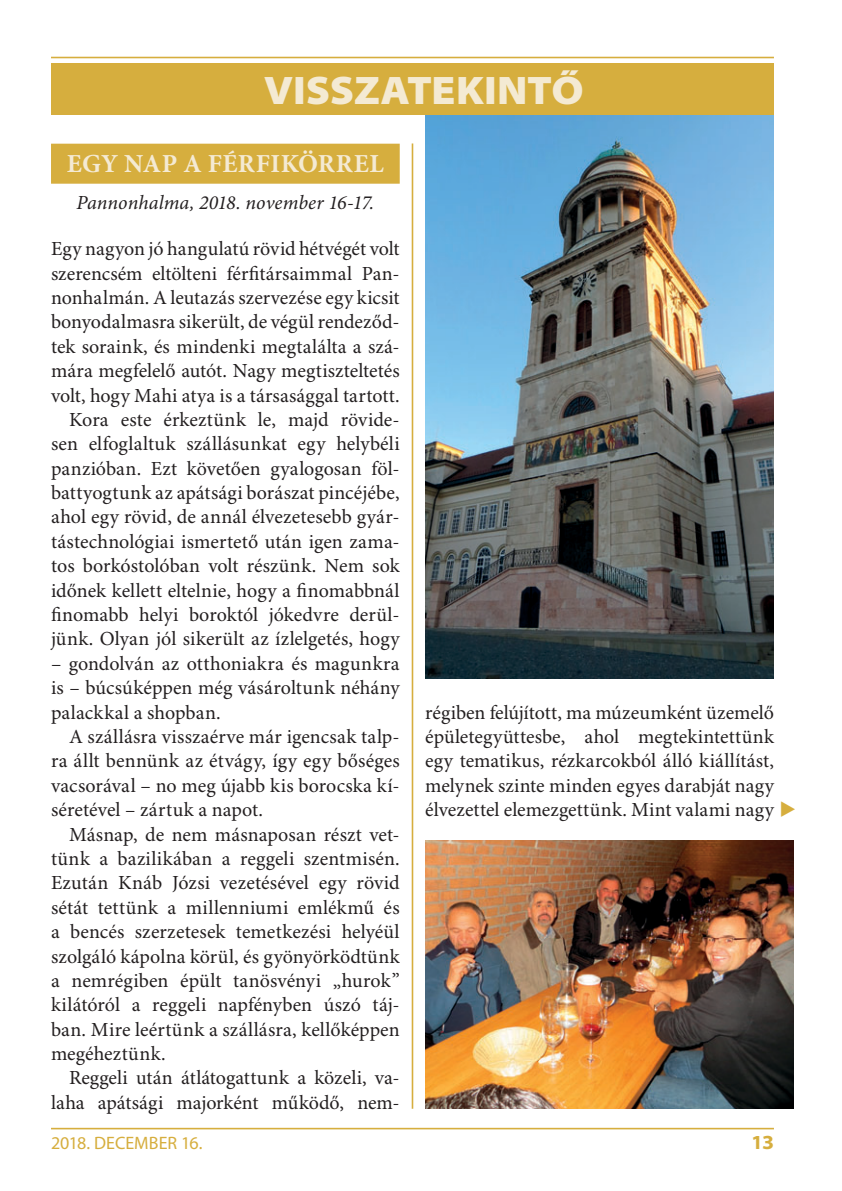
<style>
.page{position:relative;width:842px;height:1191px;background:#fff}
.page>*{position:absolute;margin:0;border:0;box-sizing:border-box;transform-origin:0 0}
.t1{font:900 semi-expanded 40px "Myriad Pro";letter-spacing:-.01em;color:#f4ead3}
.t2{font:700 26px "Minion Pro";letter-spacing:.01em;color:#f4ead3}
.t3{font:20px/24.4px "Minion Pro";letter-spacing:.005em;color:#231f20;text-align:justify}
.t4{font:italic 20px "Minion Pro";color:#231f20}
.t5{font:700 semi-expanded 20px "Myriad Pro";color:#d6ae3e}
.t6{font:18px "Myriad Pro";color:#d6ae3e}
.s1{font-family:"European Pi Three";color:#d6ae3e}
</style>
<div class="page">
<hr style="left:51px;top:1127px;width:723px;height:2px;background:#d6ae3e">
<img style="left:425px;top:114px;width:349px;height:564px">
<hr style="left:412px;top:143px;width:1px;height:965px;background:#d6ae3e">
<hr style="left:51px;top:57px;width:723px;height:1px;background:#d6ae3e">
<div style="left:51px;top:63px;width:723px;height:51px;background:#d6ae3e"></div>
<div style="left:51px;top:144px;width:349px;height:40px;background:#d6ae3e"></div>
<img style="left:425px;top:840px;width:369px;height:268px">
<h1 class="t1" style="left:264px;top:66px;width:321px">VISSZATEKINTŐ</h1>
<h2 class="t2" style="left:67px;top:153px;width:318px">EGY NAP A FÉRFIKÖRREL</h2>
<p class="t4" style="left:76px;top:195px;width:299px">Pannonhalma, 2018. november 16-17.</p>
<p class="t3" style="left:51px;top:238px;width:350px;text-align:right">Egy nagyon jó hangulatú rövid hétvégét volt szerencsém eltölteni férfitársaimmal Pan&shy;nonhalmán. A leutazás szervezése egy kicsit bonyodalmasra sikerült, de végül rendeződ&shy;tek soraink, és mindenki megtalálta a szá&shy;mára megfelelő autót. Nagy megtiszteltetés volt, hogy Mahi atya is a társasággal tartott.<br>Kora este érkeztünk le, majd rövide&shy;sen elfoglaltuk szállásunkat egy helybéli panzió ban. Ezt követően gyalogosan föl&shy;battyogtunk az apátsági borászat pincéjébe, ahol egy rövid, de annál élvezetesebb gyár&shy;tástechnológiai ismertető után igen zama&shy;tos borkóstolóban volt részünk. Nem sok időnek kellett eltelnie, hogy a finomabbnál finomabb helyi boroktól jókedvre derül&shy;jünk. Olyan jól sikerült az ízlelgetés, hogy</p>
<p class="t3" style="left:51px;top:653px;width:350px">– gondolván az otthoniakra és magunkra is – búcsúképpen még vásároltunk néhány palackkal a shopban.</p>
<p class="t3" style="left:51px;top:726px;width:350px;text-indent:18px">A szállásra visszaérve már igencsak talp&shy;ra állt bennünk az étvágy, így egy bőséges vacsorával – no meg újabb kis borocska kí&shy;séretével – zártuk a napot.</p>
<p class="t3" style="left:51px;top:824px;width:350px;text-indent:18px">Másnap, de nem másnaposan részt vet&shy;tünk a bazilikában a reggeli szentmisén.<br>Ezután Knáb Józsi vezetésével egy rövid sétát tettünk a millenniumi emlékmű és a bencés szerzetesek temetkezési helyéül szolgáló kápolna körül, és gyönyörködtünk a nemrégiben épült tanösvényi „hurok” kilátóról a reggeli napfényben úszó táj&shy;ban. Mire leértünk a szállásra, kellőképpen megéheztünk.</p>
<p class="t3" style="left:51px;top:1067px;width:350px;text-align:right">Reggeli után átlátogattunk a közeli, va&shy;laha apátsági majorként működő, nem-</p>
<p class="t3" style="left:425px;top:702px;width:373px;text-align:left">régiben felújított, ma múzeumként üzemelő épületegyüttesbe, ahol megtekintettünk egy tematikus, rézkarcokból álló kiállítást, melynek szinte minden egyes darabját nagy élvezettel elemezgettünk. Mint valami nagy <span class="s1">-</span></p>
<p class="t6" style="left:51px;top:1132px;width:153px">2018. DECEMBER 16.</p>
<p class="t5" style="left:751px;top:1130px;width:24px">13</p>
</div>
